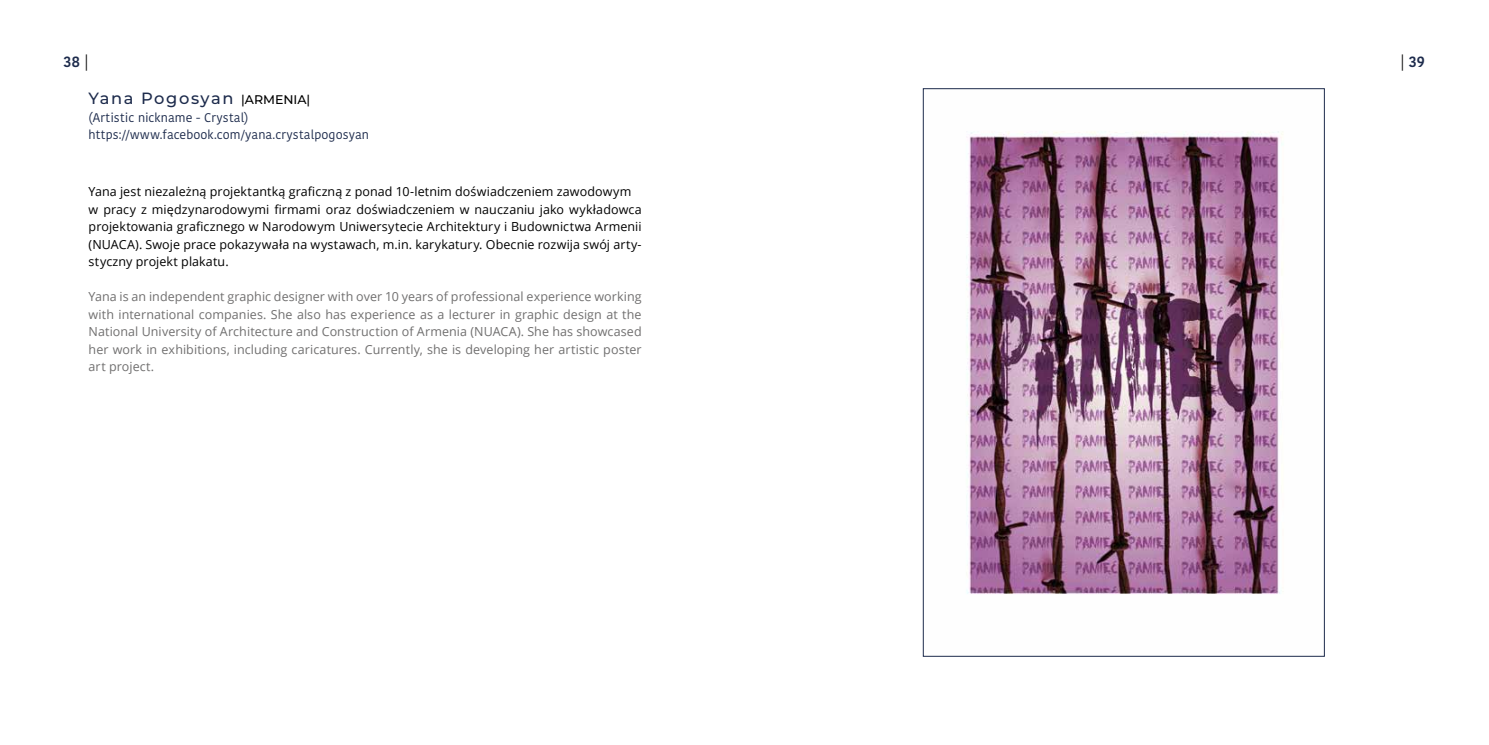
<style>
.page{position:relative;width:1489px;height:745px;background:#fff}
.page>*{position:absolute;margin:0;border:0;box-sizing:border-box;transform-origin:0 0}
.t1{font:100 16.25px "Montserrat";letter-spacing:.1em;color:#1d2b4c}
.t2{font:600 15px "Kohinoor Devanagari";color:#1d2b4c}
.t3{font:12.5px/17.5px "Open Sans";letter-spacing:.005em;color:#706f6f;text-align:justify}
.t4{font:12.5px/17.5px "Open Sans";letter-spacing:.005em;color:#000}
.t5{font:12.5px/17.5px "Kohinoor Telugu";letter-spacing:.005em;color:#1d2b4c}
.s1{font-weight:400;color:#000}
.s2{font-size:12.5px;color:#000}
</style>
<div class="page">
<img style="left:966px;top:131px;width:317px;height:463px">
<p class="t2" style="left:64px;top:53px;width:26px">38 <span class="s1">|</span></p>
<p class="t2" style="left:1400px;top:53px;width:26px"><span class="s1">|</span> 39</p>
<h1 class="t1" style="left:89px;top:88px;width:223px">Yana Pogosyan <span class="s2">|ARMENIA|</span></h1>
<p class="t5" style="left:89px;top:109px;width:282px">(Artistic nickname - Crystal) https://www.facebook.com/yana.crystalpogosyan</p>
<p class="t4" style="left:89px;top:182px;width:554px">Yana jest niezależną projektantką graficzną z ponad 10-letnim doświadczeniem zawodowym w pracy z międzynarodowymi firmami oraz doświadczeniem w nauczaniu jako wykładowca projektowania graficznego w Narodowym Uniwersytecie Architektury i Budownictwa Armenii (NUACA). Swoje prace pokazywała na wystawach, m.in. karykatury. Obecnie rozwija swój arty&shy;styczny projekt plakatu.</p>
<p class="t3" style="left:89px;top:287px;width:554px">Yana is an independent graphic designer with over 10 years of professional experience working with international companies. She also has experience as a lecturer in graphic design at the National University of Architecture and Construction of Armenia (NUACA). She has showcased her work in exhibitions, including caricatures. Currently, she is developing her artistic poster art project.</p>
</div>
